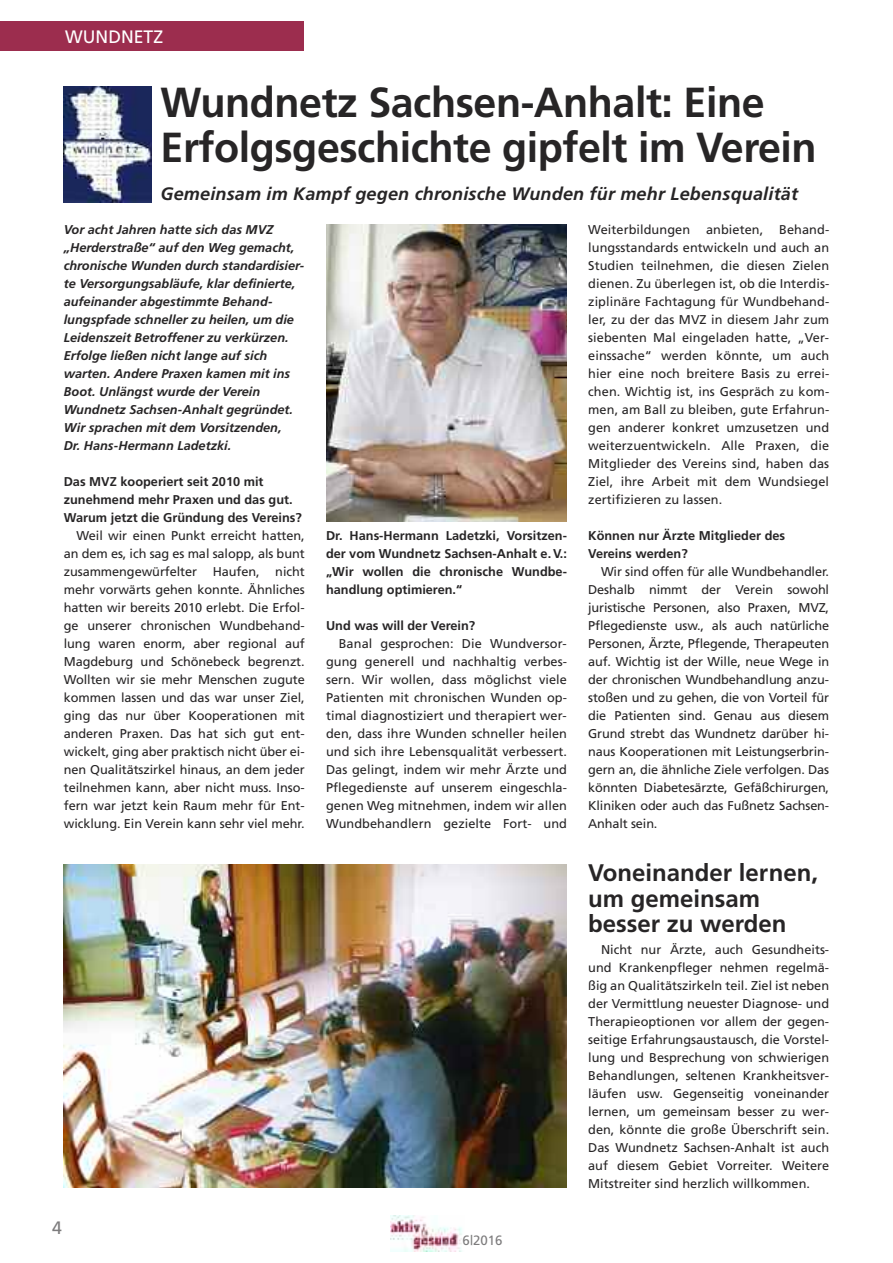
<style>
.page{position:relative;width:893px;height:1263px;background:#fff}
.page>*{position:absolute;margin:0;border:0;box-sizing:border-box;transform-origin:0 0}
.t1{font:700 42px/45px "Frutiger";letter-spacing:-.01em;color:#272526}
.t2{font:700 24px/25.5px "Frutiger";color:#272526}
.t3{font:italic 700 18px "Frutiger";letter-spacing:.01em;color:#272526}
.t4{font:18px "Frutiger";color:#fff}
.t5{font:18px "Frutiger";color:#7d7c7d}
.t6{font:13.5px "Frutiger";color:#7d7c7d}
.t7{font:12.75px/18px "Frutiger";color:#272526;text-align:justify}
.t8{font:italic 700 12.75px/18px "Frutiger";color:#272526}
.t9{font:700 12.75px/18px "Frutiger";color:#272526}
</style>
<div class="page">
<div style="left:0;top:21px;width:304px;height:30px;background:#9c2d4e"></div>
<img style="left:390px;top:1216px;width:72px;height:36px">
<img style="left:326px;top:225px;width:241px;height:296px">
<img style="left:64px;top:864px;width:503px;height:323px">
<img style="left:64px;top:86px;width:88px;height:116px">
<h3 class="t4" style="left:65px;top:29px;width:100px">WUNDNETZ</h3>
<h1 class="t1" style="left:161px;top:83px;width:658px">Wundnetz Sachsen-Anhalt: Eine<br>Erfolgsgeschichte gipfelt im Verein</h1>
<h3 class="t3" style="left:161px;top:186px;width:639px">Gemeinsam im Kampf gegen chronische Wunden für mehr Lebensqualität</h3>
<p class="t8" style="left:64px;top:222px;width:242px">Vor acht Jahren hatte sich das MVZ „Herderstraße“ auf den Weg gemacht, chronische Wunden durch standardisier&shy;te Versorgungsabläufe, klar definierte, aufeinander abgestimmte Behand&shy;lungspfade schneller zu heilen, um die Leidenszeit Betroffener zu verkürzen.<br>Erfolge ließen nicht lange auf sich warten. Andere Praxen kamen mit ins Boot. Unlängst wurde der Verein Wundnetz Sachsen-Anhalt gegründet.<br>Wir sprachen mit dem Vorsitzenden,<br>Dr. Hans-Hermann Ladetzki.</p>
<p class="t9" style="left:64px;top:474px;width:240px">Das MVZ kooperiert seit 2010 mit zunehmend mehr Praxen und das gut.<br>Warum jetzt die Gründung des Vereins?</p>
<p class="t7" style="left:64px;top:528px;width:242px;text-indent:13px">Weil wir einen Punkt erreicht hatten, an dem es, ich sag es mal salopp, als bunt zusammengewürfelter Haufen, nicht mehr vorwärts gehen konnte. Ähnliches hatten wir bereits 2010 erlebt. Die Erfol&shy;ge unserer chronischen Wundbehand&shy;lung waren enorm, aber regional auf Magdeburg und Schönebeck begrenzt.<br>Wollten wir sie mehr Menschen zugute kommen lassen und das war unser Ziel, ging das nur über Kooperationen mit anderen Praxen. Das hat sich gut ent&shy;wickelt, ging aber praktisch nicht über ei&shy;nen Qualitätszirkel hinaus, an dem jeder teilnehmen kann, aber nicht muss. Inso&shy;fern war jetzt kein Raum mehr für Ent&shy;wicklung. Ein Verein kann sehr viel mehr.</p>
<h3 class="t5" style="left:52px;top:1220px;width:11px">4</h3>
<p class="t9" style="left:326px;top:528px;width:242px;text-align:justify">Dr. Hans-Hermann Ladetzki, Vorsitzen&shy;der vom Wundnetz Sachsen-Anhalt e.V.: „Wir wollen die chronische Wundbe&shy;handlung optimieren.“</p>
<p class="t9" style="left:326px;top:618px;width:151px">Und was will der Verein?</p>
<p class="t7" style="left:326px;top:636px;width:243px;text-indent:13px">Banal gesprochen: Die Wundversor&shy;gung generell und nachhaltig verbes&shy;sern. Wir wollen, dass möglichst viele Patienten mit chronischen Wunden op&shy;timal diagnostiziert und therapiert wer&shy;den, dass ihre Wunden schneller heilen und sich ihre Lebensqualität verbessert.<br>Das gelingt, indem wir mehr Ärzte und Pflegedienste auf unserem eingeschla&shy;genen Weg mitnehmen, indem wir allen Wundbehandlern gezielte Fort- und</p>
<p class="t6" style="left:463px;top:1235px;width:41px">6|2016</p>
<p class="t7" style="left:588px;top:222px;width:243px">Weiterbildungen anbieten, Behand&shy;lungsstandards entwickeln und auch an Studien teilnehmen, die diesen Zielen dienen. Zu überlegen ist, ob die Interdis&shy;ziplinäre Fachtagung für Wundbehand&shy;ler, zu der das MVZ in diesem Jahr zum siebenten Mal eingeladen hatte, „Ver&shy;einssache“ werden könnte, um auch hier eine noch breitere Basis zu errei&shy;chen. Wichtig ist, ins Gespräch zu kom&shy;men, am Ball zu bleiben, gute Erfahrun&shy;gen anderer konkret umzusetzen und weiterzuentwickeln. Alle Praxen, die Mitglieder des Vereins sind, haben das Ziel, ihre Arbeit mit dem Wundsiegel zertifizieren zu lassen.</p>
<p class="t9" style="left:588px;top:528px;width:198px">Können nur Ärzte Mitglieder des<br>Vereins werden?</p>
<p class="t7" style="left:588px;top:564px;width:242px;text-indent:13px">Wir sind offen für alle Wundbehandler.<br>Deshalb nimmt der Verein sowohl juristische Personen, also Praxen, MVZ, Pflegedienste usw., als auch natürliche Personen, Ärzte, Pflegende, Therapeuten auf. Wichtig ist der Wille, neue Wege in der chronischen Wundbehandlung anzu&shy;stoßen und zu gehen, die von Vorteil für die Patienten sind. Genau aus diesem Grund strebt das Wundnetz darüber hi&shy;naus Kooperationen mit Leistungserbrin&shy;gern an, die ähnliche Ziele verfolgen. Das könnten Diabetesärzte, Gefäßchirurgen, Kliniken oder auch das Fußnetz Sachsen-Anhalt sein.</p>
<h2 class="t2" style="left:588px;top:862px;width:231px">Voneinander lernen, um gemeinsam besser zu werden</h2>
<p class="t7" style="left:588px;top:942px;width:242px;text-indent:13px">Nicht nur Ärzte, auch Gesundheits&shy;und Krankenpfleger nehmen regelmä&shy;ßig an Qualitätszirkeln teil. Ziel ist neben der Vermittlung neuester Diagnose- und Therapieoptionen vor allem der gegen&shy;seitige Erfahrungsaustausch, die Vorstel&shy;lung und Besprechung von schwierigen Behandlungen, seltenen Krankheitsver&shy;läufen usw. Gegenseitig voneinander lernen, um gemeinsam besser zu wer&shy;den, könnte die große Überschrift sein.<br>Das Wundnetz Sachsen-Anhalt ist auch auf diesem Gebiet Vorreiter. Weitere Mitstreiter sind herzlich willkommen.</p>
</div>
